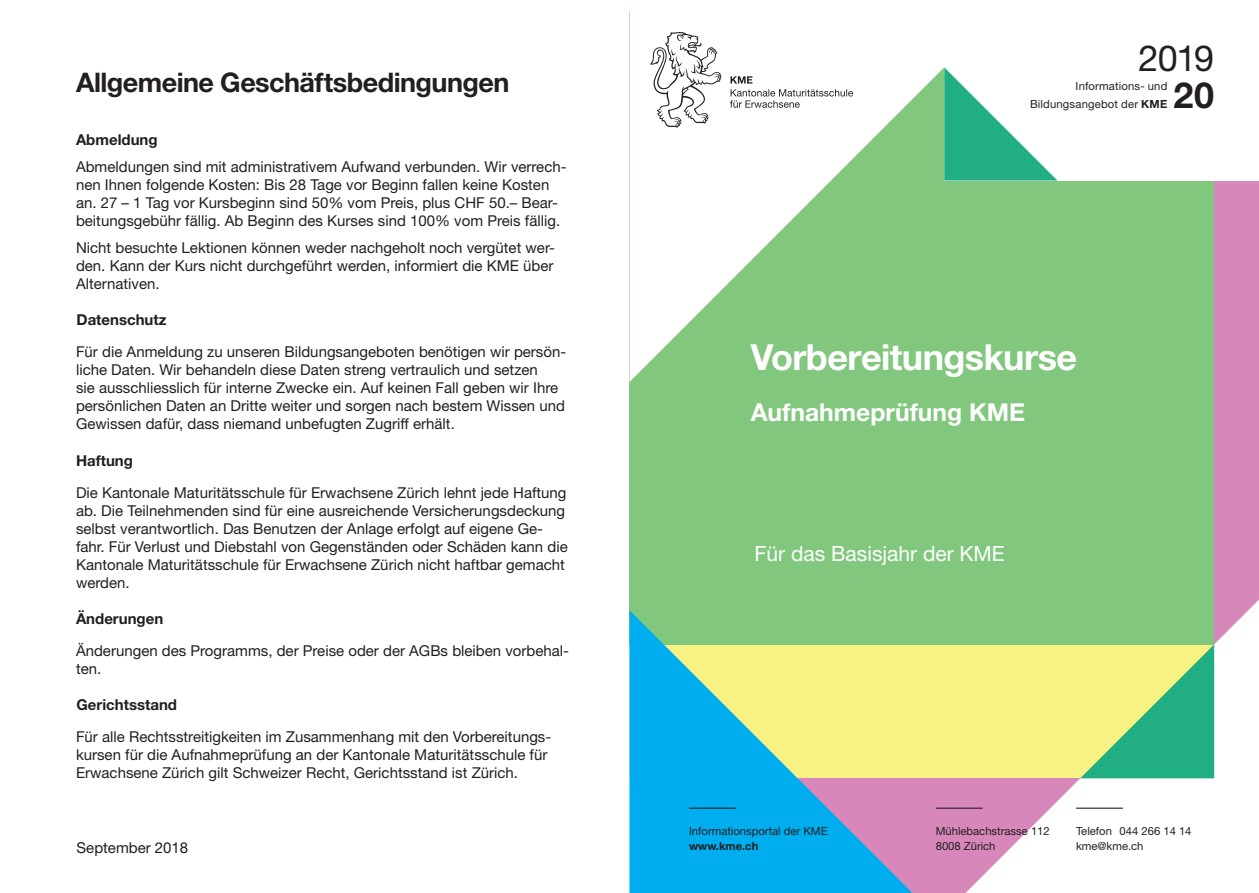
<style>
.page{position:relative;width:1259px;height:893px;background:#fff}
.page>*{position:absolute;margin:0;border:0;box-sizing:border-box;transform-origin:0 0}
.Haupttitel{font:700 36px "Helvetica Neue LT Std";letter-spacing:-.015em;color:#fff}
.t1{font:36px/37.5px "Helvetica Neue LT Std";color:#231f20;text-align:right}
.Haupttitel-2{font:700 27px "Helvetica Neue LT Std";letter-spacing:-.02em;color:#231f20}
.Lead{font:700 24.6px "Helvetica Neue LT Std";color:#fff}
.Lead-2{font:21px "Helvetica Neue LT Std";color:#fff}
.t2{font:15px/18px "Helvetica Neue LT Std";color:#231f20}
.t3{font:700 15px "Helvetica Neue LT Std";color:#231f20}
.t4{font:11.25px "Helvetica Neue LT Std";color:#231f20}
.t5{font:700 11.25px "Helvetica Neue LT Std";color:#231f20}
.s1{font-weight:700}
</style>
<div class="page">
<svg style="left:912px;top:181px;width:347px;height:712px"></svg>
<div style="left:629px;top:644px;width:585px;height:134px;background:#f6f283"></div>
<div style="left:629px;top:11px;width:585px;height:633px;background:#82c77e"></div>
<svg style="left:629px;top:610px;width:283px;height:283px"></svg>
<div style="left:944px;top:0;width:315px;height:181px;background:#fff"></div>
<svg style="left:1005px;top:128px;width:52px;height:53px"></svg>
<svg style="left:629px;top:11px;width:376px;height:371px"></svg>
<svg style="left:1080px;top:644px;width:134px;height:134px"></svg>
<hr style="left:689px;top:808px;width:47px;height:1px;background:#231f20">
<hr style="left:935px;top:808px;width:47px;height:1px;background:#231f20">
<hr style="left:1076px;top:808px;width:47px;height:1px;background:#231f20">
<svg style="left:650px;top:31px;width:203px;height:97px;background:#eeeded"></svg>
<p class="Haupttitel-2" style="left:76px;top:65px;width:435px">Allgemeine Geschäftsbedingungen</p>
<p class="t3" style="left:76px;top:130px;width:83px">Abmeldung</p>
<p class="t2" style="left:76px;top:158px;width:492px">Abmeldungen sind mit administrativem Aufwand verbunden. Wir verrech&shy;nen Ihnen folgende Kosten: Bis 28 Tage vor Beginn fallen keine Kosten an. 27 – 1 Tag vor Kursbeginn sind 50% vom Preis, plus CHF 50.– Bear&shy;beitungsgebühr fällig. Ab Beginn des Kurses sind 100% vom Preis fällig.</p>
<p class="t2" style="left:76px;top:238px;width:480px;text-align:justify">Nicht besuchte Lektionen können weder nachgeholt noch vergütet wer&shy;den. Kann der Kurs nicht durchgeführt werden, informiert die KME über Alternativen.</p>
<p class="t3" style="left:77px;top:311px;width:92px">Datenschutz</p>
<p class="t2" style="left:76px;top:343px;width:492px">Für die Anmeldung zu unseren Bildungsangeboten benötigen wir persön&shy;liche Daten. Wir behandeln diese Daten streng vertraulich und setzen<br>sie ausschliesslich für interne Zwecke ein. Auf keinen Fall geben wir Ihre persönlichen Daten an Dritte weiter und sorgen nach bestem Wissen und Gewissen dafür, dass niemand unbefugten Zugriff erhält.</p>
<p class="t3" style="left:76px;top:451px;width:58px">Haftung</p>
<p class="t2" style="left:76px;top:483px;width:493px">Die Kantonale Maturitätsschule für Erwachsene Zürich lehnt jede Haftung ab. Die Teilnehmenden sind für eine ausreichende Versicherungsdeckung selbst verantwortlich. Das Benutzen der Anlage erfolgt auf eigene Ge&shy;fahr. Für Verlust und Diebstahl von Gegenständen oder Schäden kann die Kantonale Maturitätsschule für Erwachsene Zürich nicht haftbar gemacht werden.</p>
<p class="t3" style="left:76px;top:609px;width:89px">Änderungen</p>
<p class="t2" style="left:76px;top:641px;width:494px">Änderungen des Programms, der Preise oder der AGBs bleiben vorbehal&shy;ten.</p>
<p class="t3" style="left:77px;top:695px;width:102px">Gerichtsstand</p>
<p class="t2" style="left:76px;top:727px;width:477px">Für alle Rechtsstreitigkeiten im Zusammenhang mit den Vorbereitungs&shy;kursen für die Aufnahmeprüfung an der Kantonale Maturitätsschule für<br>Erwachsene Zürich gilt Schweizer Recht, Gerichtsstand ist Zürich.</p>
<p class="t2" style="left:77px;top:838px;width:113px">September 2018</p>
<p class="t1" style="left:1138px;top:38px;width:77px">2019<br><span class="s1">20</span></p>
<p class="t4" style="left:1075px;top:79px;width:93px">Informations- und</p>
<p class="t4" style="left:1030px;top:97px;width:139px">Bildungsangebot der <span class="s1">KME</span></p>
<p class="Haupttitel" style="left:750px;top:335px;width:328px">Vorbereitungskurse</p>
<p class="Lead" style="left:750px;top:397px;width:276px">Aufnahmeprüfung KME</p>
<p class="Lead-2" style="left:754px;top:540px;width:252px">Für das Basisjahr der KME</p>
<p class="t4" style="left:689px;top:824px;width:140px">Informationsportal der KME</p>
<p class="t5" style="left:689px;top:839px;width:71px">www.kme.ch</p>
<p class="t4" style="left:935px;top:824px;width:115px">Mühlebachstrasse 112</p>
<p class="t4" style="left:935px;top:839px;width:61px">8008 Zürich</p>
<p class="t4" style="left:1076px;top:824px;width:117px">Telefon 044 266 14 14</p>
<p class="t4" style="left:1076px;top:839px;width:69px">kme@kme.ch</p>
</div>
